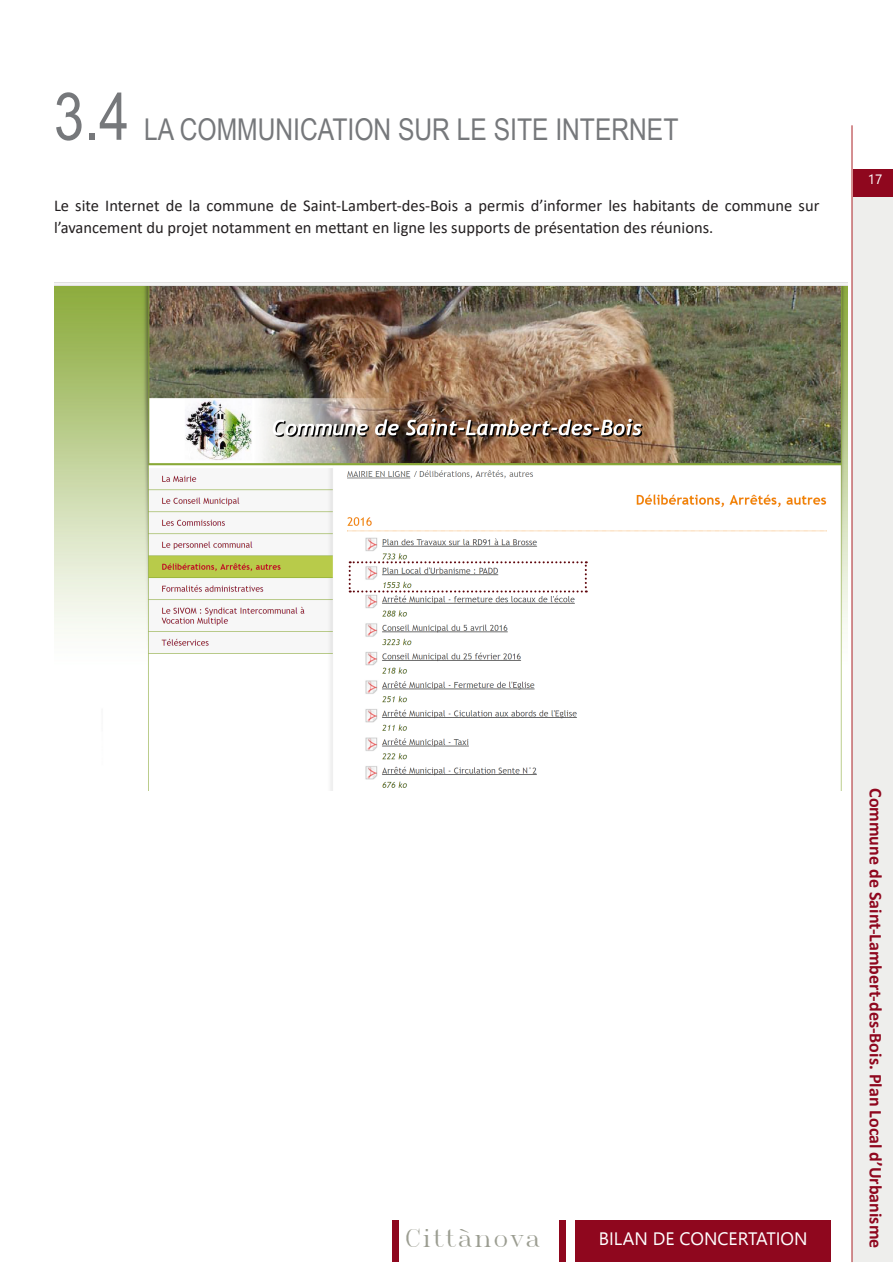
<style>
.page{position:relative;width:893px;height:1263px;background:#fff}
.page>*{position:absolute;margin:0;border:0;box-sizing:border-box;transform-origin:0 0}
.TITRE_1_1{font:30px "Arial Narrow";color:#76787b}
.t1{font:24px "Roman T";letter-spacing:-.01em;color:#9b9d91}
.t2{font:700 18px "Calibri";color:#8f071e}
.t3{font:18px "Nirmala UI";color:#fff}
.t4{font:16.5px/22.5px "Calibri";color:#231f20}
.t5{font:13.5px "Nirmala UI";color:#fff}
.s1{font-size:66px}
</style>
<div class="page">
<div style="left:576px;top:1220px;width:255px;height:42px;background:#8f071e"></div>
<div style="left:559px;top:1220px;width:6px;height:42px;background:#8f071e"></div>
<div style="left:392px;top:1220px;width:7px;height:42px;background:#8f071e"></div>
<div style="left:852px;top:196px;width:41px;height:1066px;background:#eeeeec"></div>
<hr style="left:852px;top:126px;width:1px;height:1135px;background:#ab2126">
<div style="left:853px;top:169px;width:40px;height:27px;background:#8f071e"></div>
<img style="left:54px;top:282px;width:794px;height:509px">
<svg style="left:349px;top:561px;width:238px;height:31px"></svg>
<p class="TITRE_1_1" style="left:54px;top:107px;width:626px"><span class="s1">3.4</span> LA COMMUNICATION SUR LE SITE INTERNET</p>
<p class="t4" style="left:54px;top:194px;width:767px">Le site Internet de la commune de Saint-Lambert-des-Bois a permis d’informer les habitants de commune sur l’avancement du projet notamment en mettant en ligne les supports de présentation des réunions.</p>
<p class="t5" style="left:868px;top:169px;width:16px">17</p>
<h2 class="t1" style="left:404px;top:1222px;width:139px">Cittànova</h2>
<p class="t3" style="left:599px;top:1224px;width:210px">BILAN DE CONCERTATION</p>
<p class="t2" style="left:889px;top:788px;width:462px;rotate:90deg">Commune de Saint-Lambert-des-Bois. Plan Local d’Urbanisme</p>
</div>
